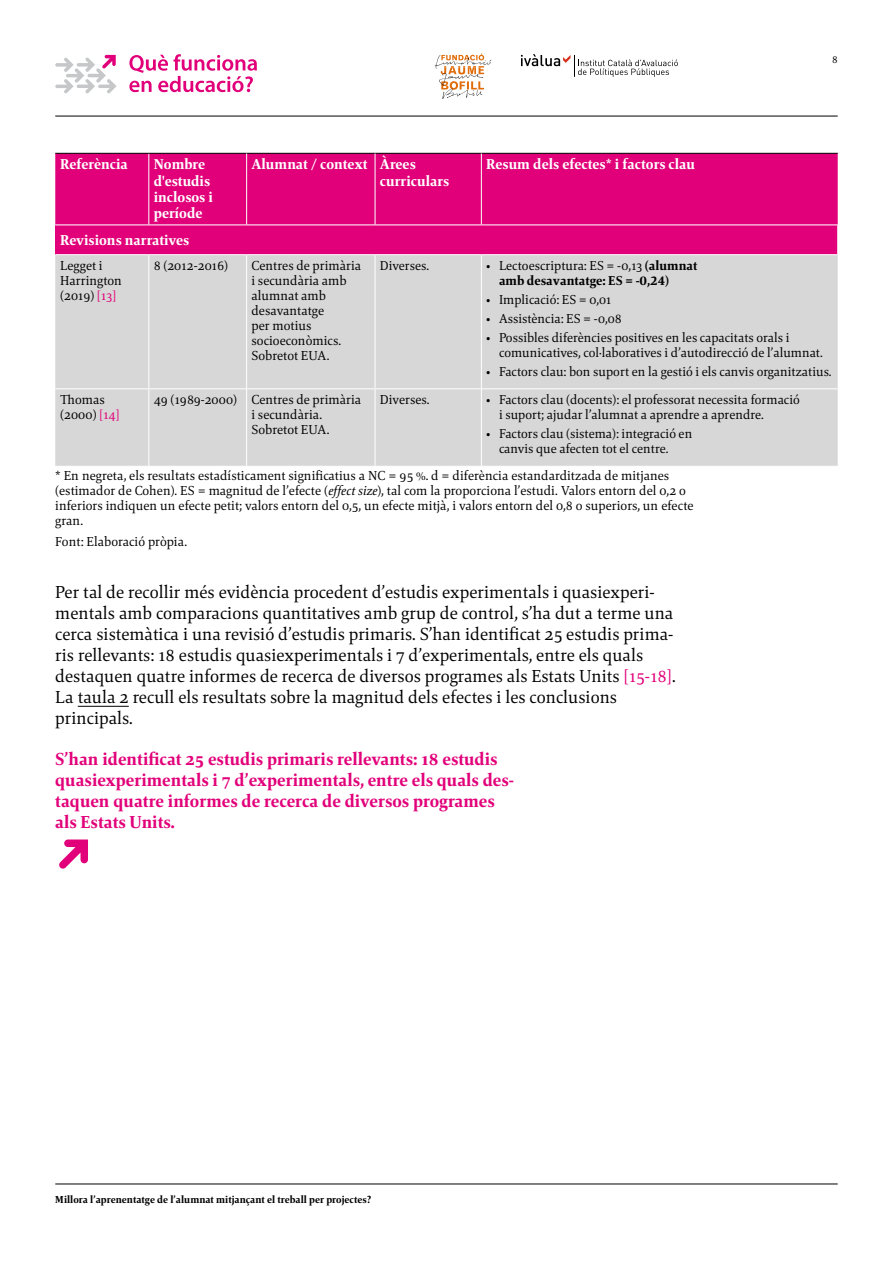
<style>
.page{position:relative;width:893px;height:1263px;background:#fff}
.page>*{position:absolute;margin:0;border:0;box-sizing:border-box;transform-origin:0 0}
.t1{font:18px/21px "Mangan Nova";color:#000}
.t2{font:800 18px/21px "Mangan Nova";color:#e2007a}
.t3{font:800 14.85px/16.4px "Mangan Nova";color:#fff}
.t4{font:13.5px/15px "Mangan Nova";color:#000}
.t5{font:13.35px/14.9px "Mangan Nova";color:#000}
.t6{font:800 13.35px/14.9px "Mangan Nova";color:#000}
.t7{font:800 10.5px "Mangan Nova";color:#000}
.t8{font:10.5px "Mangan Nova";color:#000}
.s1{color:#e2007a}
.s2{font-weight:400}
.s3{font-style:italic}
</style>
<div class="page">
<hr style="left:55px;top:1184px;width:783px;height:1px;background:#000">
<hr style="left:55px;top:116px;width:783px;height:1px;background:#000">
<svg style="left:435px;top:53px;width:56px;height:46px"></svg>
<svg style="left:521px;top:54px;width:157px;height:23px"></svg>
<svg style="left:55px;top:55px;width:62px;height:39px"></svg>
<svg style="left:129px;top:54px;width:128px;height:38px"></svg>
<div style="left:55px;top:154px;width:783px;height:70px;background:#e2007a"></div>
<div style="left:55px;top:225px;width:783px;height:30px;background:#e2007a"></div>
<div style="left:55px;top:255px;width:783px;height:211px;background:#d6d7d6"></div>
<hr style="left:148px;top:153px;width:1px;height:71px;background:#fff">
<svg style="left:837px;top:225px;width:1px;height:29px"></svg>
<hr style="left:148px;top:255px;width:1px;height:133px;background:#fff">
<hr style="left:55px;top:388px;width:94px;height:1px;background:#fff">
<hr style="left:149px;top:388px;width:97px;height:1px;background:#fff">
<hr style="left:148px;top:389px;width:1px;height:77px;background:#fff">
<hr style="left:247px;top:388px;width:128px;height:1px;background:#fff">
<hr style="left:375px;top:388px;width:106px;height:1px;background:#fff">
<hr style="left:482px;top:388px;width:356px;height:1px;background:#fff">
<hr style="left:55px;top:153px;width:94px;height:1px;background:#000">
<hr style="left:149px;top:153px;width:98px;height:1px;background:#000">
<hr style="left:247px;top:153px;width:128px;height:1px;background:#000">
<hr style="left:375px;top:153px;width:106px;height:1px;background:#000">
<hr style="left:481px;top:153px;width:357px;height:1px;background:#000">
<hr style="left:246px;top:153px;width:1px;height:71px;background:#fff">
<hr style="left:375px;top:153px;width:1px;height:71px;background:#fff">
<hr style="left:481px;top:153px;width:1px;height:71px;background:#fff">
<hr style="left:246px;top:255px;width:1px;height:134px;background:#fff">
<hr style="left:375px;top:255px;width:1px;height:134px;background:#fff">
<hr style="left:481px;top:255px;width:1px;height:134px;background:#fff">
<hr style="left:246px;top:389px;width:1px;height:77px;background:#fff">
<hr style="left:375px;top:389px;width:1px;height:77px;background:#fff">
<hr style="left:481px;top:389px;width:1px;height:77px;background:#fff">
<hr style="left:55px;top:254px;width:94px;height:1px;background:#fff">
<hr style="left:149px;top:254px;width:98px;height:1px;background:#fff">
<hr style="left:247px;top:254px;width:128px;height:1px;background:#fff">
<hr style="left:375px;top:254px;width:106px;height:1px;background:#fff">
<hr style="left:481px;top:254px;width:357px;height:1px;background:#fff">
<hr style="left:78px;top:706px;width:51px;height:1px;background:#000">
<svg style="left:59px;top:839px;width:29px;height:30px"></svg>
<p class="t8" style="left:832px;top:53px;width:7px">8</p>
<p class="t3" style="left:60px;top:156px;width:69px">Referència</p>
<p class="t3" style="left:154px;top:156px;width:61px">Nombre d'estudis inclosos i període</p>
<p class="t3" style="left:380px;top:156px;width:71px;text-indent:-128px">Alumnat / context Àrees curriculars</p>
<p class="t3" style="left:486px;top:156px;width:210px">Resum dels efectes* i factors clau</p>
<p class="t3" style="left:60px;top:231px;width:131px">Revisions narratives</p>
<p class="t4" style="left:60px;top:258px;width:63px">Legget i<br>Harrington (2019) <span class="s1">[13]</span></p>
<p class="t4" style="left:154px;top:258px;width:76px">8 (2012-2016)</p>
<p class="t4" style="left:252px;top:258px;width:111px">Centres de primària i secundària amb alumnat amb desavantatge<br>per motius socioeconòmics.<br>Sobretot EUA.</p>
<p class="t5" style="left:380px;top:258px;width:51px">Diverses.</p>
<p class="t6" style="left:499px;top:258px;width:200px;text-indent:-13px"><span class="s2">• Lectoescriptura: ES = -0,13</span> (alumnat amb desavantatge: ES = -0,24)</p>
<p class="t5" style="left:486px;top:292px;width:127px">• Implicació: ES = 0,01</p>
<p class="t5" style="left:486px;top:311px;width:137px">• Assistència: ES = -0,08</p>
<p class="t5" style="left:499px;top:330px;width:325px;text-indent:-13px">• Possibles diferències positives en les capacitats orals i comunicatives, col·laboratives i d’autodirecció de l’alumnat.</p>
<p class="t5" style="left:486px;top:364px;width:347px">• Factors clau: bon suport en la gestió i els canvis organitzatius.</p>
<p class="t4" style="left:60px;top:392px;width:61px">Thomas (2000) <span class="s1">[14]</span></p>
<p class="t4" style="left:252px;top:392px;width:111px;text-indent:-98px">49 (1989-2000) Centres de primària i secundària.<br>Sobretot EUA.</p>
<p class="t4" style="left:380px;top:392px;width:51px">Diverses.</p>
<p class="t5" style="left:499px;top:392px;width:302px;text-indent:-13px">• Factors clau (docents): el professorat necessita formació i suport; ajudar l’alumnat a aprendre a aprendre.</p>
<p class="t5" style="left:499px;top:426px;width:195px;text-indent:-13px">• Factors clau (sistema): integració en canvis que afecten tot el centre.</p>
<p class="t4" style="left:55px;top:468px;width:640px">* En negreta, els resultats estadísticament significatius a NC = 95 %. d = diferència estandarditzada de mitjanes (estimador de Cohen). ES = magnitud de l’efecte (<span class="s3">effect size</span>), tal com la proporciona l’estudi. Valors entorn del 0,2 o inferiors indiquen un efecte petit; valors entorn del 0,5, un efecte mitjà, i valors entorn del 0,8 o superiors, un efecte gran.</p>
<p class="t4" style="left:55px;top:534px;width:133px">Font: Elaboració pròpia.</p>
<p class="t1" style="left:55px;top:582px;width:622px">Per tal de recollir més evidència procedent d’estudis experimentals i quasiexperi&shy;mentals amb comparacions quantitatives amb grup de control, s’ha dut a terme una cerca sistemàtica i una revisió d’estudis primaris. S’han identificat 25 estudis prima&shy;ris rellevants: 18 estudis quasiexperimentals i 7 d’experimentals, entre els quals destaquen quatre informes de recerca de diversos programes als Estats Units <span class="s1">[15-18]</span>.<br>La taula 2 recull els resultats sobre la magnitud dels efectes i les conclusions principals.</p>
<h1 class="t2" style="left:55px;top:749px;width:460px">S’han identificat 25 estudis primaris rellevants: 18 estudis quasiexperimentals i 7 d’experimentals, entre els quals des&shy;taquen quatre informes de recerca de diversos programes als Estats Units.</h1>
<p class="t7" style="left:55px;top:1192px;width:318px">Millora l’aprenentatge de l’alumnat mitjançant el treball per projectes?</p>
</div>
